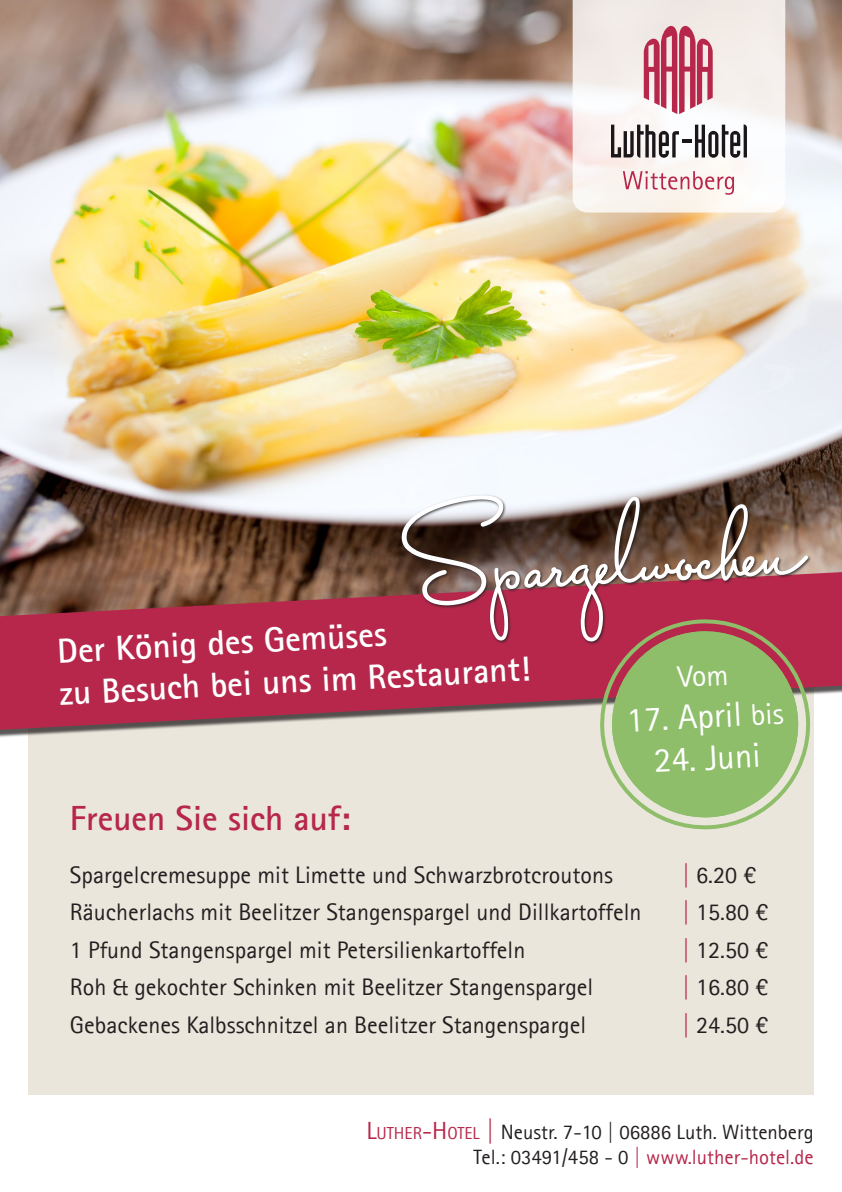
<style>
.page{position:relative;width:842px;height:1192px;background:#fff}
.page>*{position:absolute;margin:0;border:0;box-sizing:border-box;transform-origin:0 0}
.t1{font:700 35px/42px "Agfa Rotis Sans Serif";color:#fff}
.t2{font:35px "Agfa Rotis Sans Serif";color:#fff}
.t3{font:700 35px "Agfa Rotis Sans Serif";color:#b6274b}
.t4{font:24px "Agfa Rotis Sans Serif";color:#231f20}
.t5{font:20.75px/24.9px "Agfa Rotis Sans Serif";color:#231f20;text-align:right}
.s1{font-size:30px}
.s2{color:#b6274b}
.s3{font-size:24.9px;color:#b6274b}
.s4{font-size:17.4px;color:#b6274b}
</style>
<div class="page">
<div style="left:28px;top:607px;width:786px;height:488px;background:#ebe6db"></div>
<img style="left:0;top:0;width:842px;height:571px">
<svg style="left:573px;top:0;width:212px;height:213px;fill:#f6f0ec"></svg>
<svg style="left:644px;top:24px;width:69px;height:90px;background:#d38597"></svg>
<svg style="left:611px;top:124px;width:136px;height:34px"></svg>
<svg style="left:623px;top:171px;width:111px;height:24px"></svg>
<div style="left:0;top:571px;width:842px;height:170px;background:#231f20;opacity:.75"></div>
<svg style="left:0;top:572px;width:842px;height:158px;background:#ad4156"></svg>
<div style="left:400px;top:494px;width:412px;height:151px;background:#231f20;opacity:.8"></div>
<svg style="left:401px;top:495px;width:407px;height:147px;background:#935a60"></svg>
<svg style="left:599px;top:619px;width:212px;height:211px"></svg>
<svg style="left:609px;top:629px;width:192px;height:195px;background:#9eb475"></svg>
<p class="t1" style="left:56px;top:629px;width:473px;rotate:-3deg">Der König des Gemüses<br>zu Besuch bei uns im Restaurant!</p>
<p class="t2" style="left:625px;top:699px;width:159px;rotate:-3deg">17. April <span class="s1">bis</span></p>
<p class="t2" style="left:653px;top:740px;width:108px;rotate:-3deg">24. Juni</p>
<p class="t3" style="left:70px;top:796px;width:282px">Freuen Sie sich auf:</p>
<p class="t4" style="left:70px;top:860px;width:544px">Spargelcremesuppe mit Limette und Schwarzbrotcroutons</p>
<p class="t4" style="left:682px;top:860px;width:76px"><span class="s2">|</span> 6.20 €</p>
<p class="t4" style="left:70px;top:898px;width:573px">Räucherlachs mit Beelitzer Stangenspargel und Dillkartoffeln</p>
<p class="t4" style="left:682px;top:898px;width:88px"><span class="s2">|</span> 15.80 €</p>
<p class="t4" style="left:70px;top:935px;width:457px">1 Pfund Stangenspargel mit Petersilienkartoffeln</p>
<p class="t4" style="left:682px;top:935px;width:88px"><span class="s2">|</span> 12.50 €</p>
<p class="t4" style="left:70px;top:973px;width:525px">Roh &amp; gekochter Schinken mit Beelitzer Stangenspargel</p>
<p class="t4" style="left:682px;top:973px;width:88px"><span class="s2">|</span> 16.80 €</p>
<p class="t4" style="left:70px;top:1010px;width:518px">Gebackenes Kalbsschnitzel an Beelitzer Stangenspargel</p>
<p class="t4" style="left:682px;top:1010px;width:88px"><span class="s2">|</span> 24.50 €</p>
<p class="t5" style="left:366px;top:1119px;width:449px"><span class="s3">L</span><span class="s4">UTHER</span><span class="s3">-H</span> <span class="s4">OTEL</span> <span class="s3">|</span> Neustr. 7-10 | 06886 Luth. Wittenberg<br>Tel.: 03491/458 - 0 <span class="s2">| www.luther-hotel.de</span></p>
</div>
